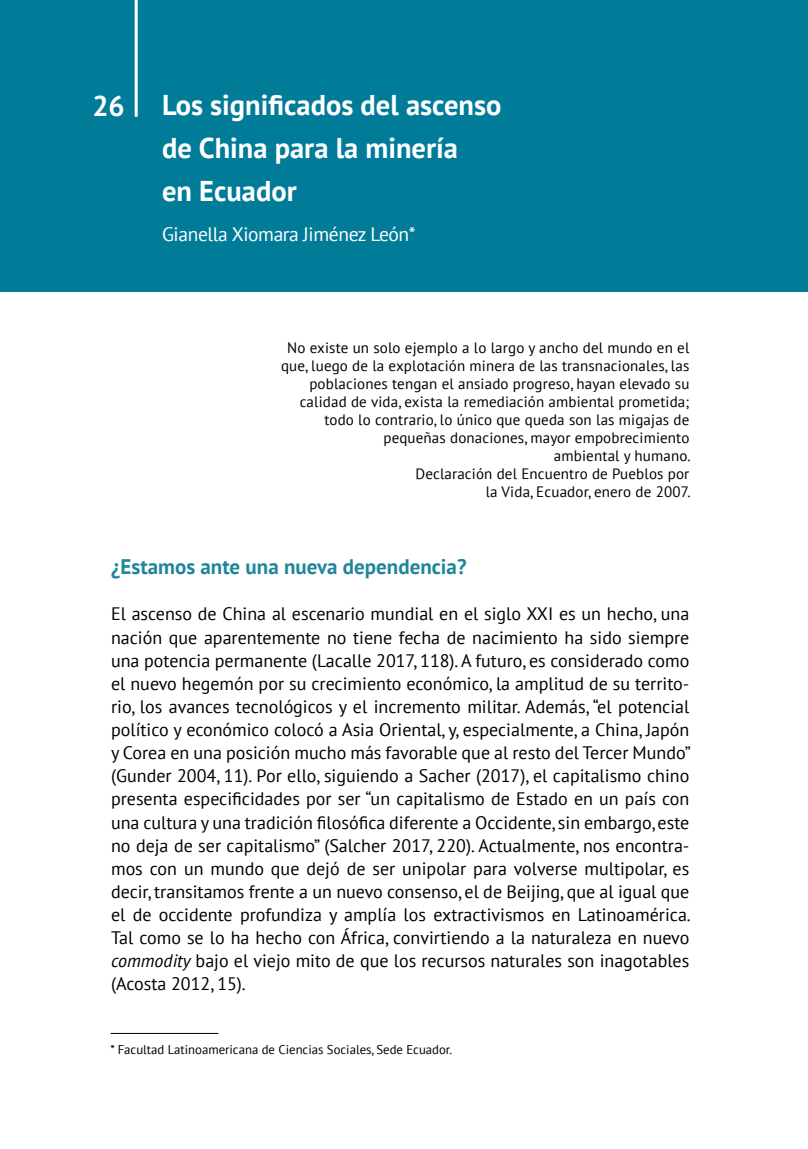
<style>
.page{position:relative;width:808px;height:1149px;background:#fff}
.page>*{position:absolute;margin:0;border:0;box-sizing:border-box;transform-origin:0 0}
.t1{font:700 28.5px/42.8px "PT Sans";color:#fff}
.t2{font:700 21px "PT Sans";color:#1f869a}
.t3{font:19.5px "PT Sans";letter-spacing:-.02em;color:#fff}
.t4{font:18px/23.1px "PT Sans";color:#000;text-align:justify}
.t5{font:15px/18px "PT Sans";letter-spacing:.01em;color:#000;text-align:right}
.t6{font:12.75px "PT Sans";color:#000}
.s1{font-style:italic}
</style>
<div class="page">
<div style="left:0;top:0;width:808px;height:291px;background:#007c99"></div>
<hr style="left:135px;top:0;width:3px;height:117px;background:#fff">
<hr style="left:111px;top:1032px;width:107px;height:1px;background:#000">
<h1 class="t1" style="left:92px;top:84px;width:34px">26</h1>
<h1 class="t1" style="left:162px;top:83px;width:341px">Los significados del ascenso de China para la minería<br>en Ecuador</h1>
<p class="t3" style="left:162px;top:221px;width:255px">Gianella Xiomara Jiménez León*</p>
<p class="t5" style="left:281px;top:338px;width:411px">No existe un solo ejemplo a lo largo y ancho del mundo en el que, luego de la explotación minera de las transnacionales, las poblaciones tengan el ansiado progreso, hayan elevado su calidad de vida, exista la remediación ambiental prometida; todo lo contrario, lo único que queda son las migajas de pequeñas donaciones, mayor empobrecimiento<br>ambiental y humano.<br>Declaración del Encuentro de Pueblos por<br>la Vida, Ecuador, enero de 2007.</p>
<p class="t2" style="left:111px;top:552px;width:357px">¿Estamos ante una nueva dependencia?</p>
<p class="t4" style="left:111px;top:602px;width:581px">El ascenso de China al escenario mundial en el siglo XXI es un hecho, una nación que aparentemente no tiene fecha de nacimiento ha sido siempre una potencia permanente (Lacalle 2017, 118). A futuro, es considerado como el nuevo hegemón por su crecimiento económico, la amplitud de su territo&shy;rio, los avances tecnológicos y el incremento militar. Además, “el potencial político y económico colocó a Asia Oriental, y, especialmente, a China, Japón y Corea en una posición mucho más favorable que al resto del Tercer Mundo” (Gunder 2004, 11). Por ello, siguiendo a Sacher (2017), el capitalismo chino presenta especificidades por ser “un capitalismo de Estado en un país con una cultura y una tradición filosófica diferente a Occidente, sin embargo, este no deja de ser capitalismo” (Salcher 2017, 220). Actualmente, nos encontra&shy;mos con un mundo que dejó de ser unipolar para volverse multipolar, es decir, transitamos frente a un nuevo consenso, el de Beijing, que al igual que el de occidente profundiza y amplía los extractivismos en Latinoamérica.<br>Tal como se lo ha hecho con África, convirtiendo a la naturaleza en nuevo <span class="s1">commodity</span> bajo el viejo mito de que los recursos naturales son inagotables (Acosta 2012, 15).</p>
<p class="t6" style="left:111px;top:1041px;width:343px">* Facultad Latinoamericana de Ciencias Sociales, Sede Ecuador.</p>
</div>
